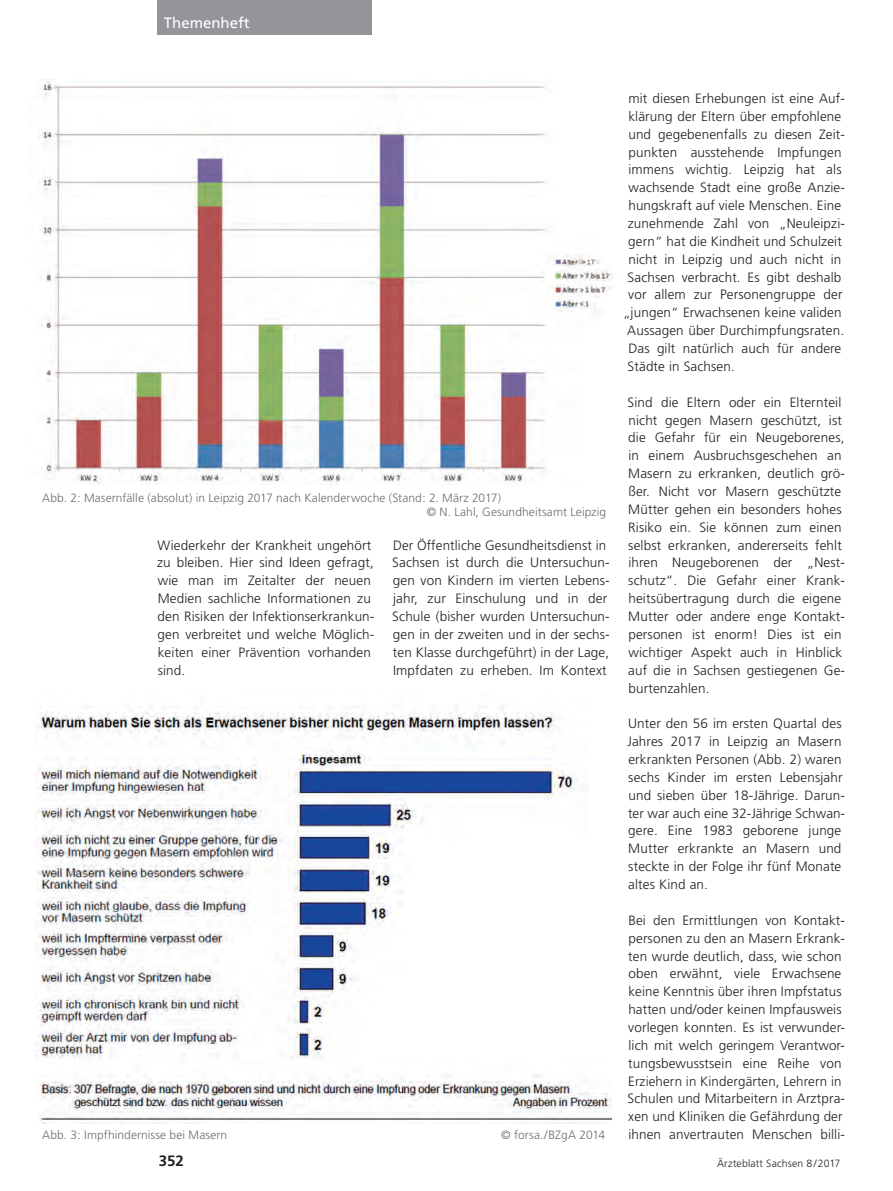
<style>
.page{position:relative;width:893px;height:1191px;background:#fff}
.page>*{position:absolute;margin:0;border:0;box-sizing:border-box;transform-origin:0 0}
.t1{font:15px "Frutiger";color:#fff}
.t2{font:700 15px "Frutiger";color:#231f20}
.t3{font:300 13.5px/17.9px "Frutiger";letter-spacing:.01em;color:#231f20}
.t4{font:300 12px/14.2px "Frutiger";letter-spacing:.005em;color:#6c6d70}
.t5{font:300 10.5px "Frutiger";letter-spacing:.01em;color:#231f20}
</style>
<div class="page">
<div style="left:157px;top:0;width:214px;height:34px;background:#939598"></div>
<img style="left:39px;top:81px;width:573px;height:404px">
<img style="left:35px;top:706px;width:577px;height:417px">
<p class="t1" style="left:164px;top:14px;width:87px">Themenheft</p>
<p class="t4" style="left:427px;top:490px;width:181px;text-indent:-384px">Abb. 2: Masernfälle (absolut) in Leipzig 2017 nach Kalenderwoche (Stand: 2. März 2017)<br>© N. Lahl, Gesundheitsamt Leipzig</p>
<p class="t3" style="left:157px;top:536px;width:219px">Wiederkehr der Krankheit ungehört zu bleiben. Hier sind Ideen gefragt, wie man im Zeitalter der neuen<br>Medien sachliche Informationen zu den Risiken der Infektionserkrankun&shy;gen verbreitet und welche Möglich&shy;keiten einer Prävention vorhanden sind.</p>
<p class="t3" style="left:392px;top:536px;width:219px">Der Öffentliche Gesundheitsdienst in Sachsen ist durch die Untersuchun&shy;gen von Kindern im vierten Lebens&shy;jahr, zur Einschulung und in der Schule (bisher wurden Untersuchun&shy;gen in der zweiten und in der sechs&shy;ten Klasse durchgeführt) in der Lage, Impfdaten zu erheben. Im Kontext</p>
<p class="t4" style="left:42px;top:1127px;width:186px">Abb. 3: Impfhindernisse bei Masern</p>
<p class="t4" style="left:501px;top:1127px;width:105px">© forsa./BZgA 2014</p>
<p class="t3" style="left:628px;top:89px;width:218px">mit diesen Erhebungen ist eine Auf-</p>
<p class="t3" style="left:628px;top:107px;width:214px">klärung der Eltern über empfohlene</p>
<p class="t3" style="left:628px;top:125px;width:218px">und gegebenenfalls zu diesen Zeit-</p>
<p class="t3" style="left:628px;top:143px;width:215px">punkten ausstehende Impfungen</p>
<p class="t3" style="left:628px;top:161px;width:215px">immens wichtig. Leipzig hat als</p>
<p class="t3" style="left:628px;top:179px;width:218px">wachsende Stadt eine große Anzie-</p>
<p class="t3" style="left:628px;top:196px;width:214px">hungskraft auf viele Menschen. Eine</p>
<p class="t3" style="left:628px;top:214px;width:219px">zunehmende Zahl von „Neuleipzi-</p>
<p class="t3" style="left:628px;top:232px;width:215px">gern“ hat die Kindheit und Schulzeit</p>
<p class="t3" style="left:628px;top:250px;width:215px">nicht in Leipzig und auch nicht in</p>
<p class="t3" style="left:628px;top:268px;width:215px">Sachsen verbracht. Es gibt deshalb</p>
<p class="t3" style="left:628px;top:286px;width:216px">vor allem zur Personengruppe der</p>
<p class="t3" style="left:623px;top:304px;width:220px">„jungen“ Erwachsenen keine validen</p>
<p class="t3" style="left:627px;top:321px;width:218px">Aussagen über Durchimpfungsraten.</p>
<p class="t3" style="left:628px;top:339px;width:214px">Das gilt natürlich auch für andere</p>
<p class="t3" style="left:628px;top:357px;width:109px">Städte in Sachsen.</p>
<p class="t3" style="left:628px;top:393px;width:219px">Sind die Eltern oder ein Elternteil nicht gegen Masern geschützt, ist die Gefahr für ein Neugeborenes, in einem Ausbruchsgeschehen an<br>Masern zu erkranken, deutlich grö&shy;ßer. Nicht vor Masern geschützte<br>Mütter gehen ein besonders hohes<br>Risiko ein. Sie können zum einen selbst erkranken, andererseits fehlt ihren Neugeborenen der „Nest&shy;schutz“. Die Gefahr einer Krank&shy;heitsübertragung durch die eigene<br>Mutter oder andere enge Kontakt&shy;personen ist enorm! Dies ist ein wichtiger Aspekt auch in Hinblick auf die in Sachsen gestiegenen Ge-- burtenzahlen.</p>
<p class="t3" style="left:627px;top:714px;width:219px">Unter den 56 im ersten Quartal des<br>Jahres 2017 in Leipzig an Masern erkrankten Personen (Abb. 2) waren sechs Kinder im ersten Lebensjahr und sieben über 18-Jährige. Darun&shy;ter war auch eine 32-Jährige Schwan&shy;gere. Eine 1983 geborene junge<br>Mutter erkrankte an Masern und steckte in der Folge ihr fünf Monate altes Kind an.</p>
<p class="t3" style="left:628px;top:911px;width:219px">Bei den Ermittlungen von Kontakt&shy;personen zu den an Masern Erkrank&shy;ten wurde deutlich, dass, wie schon oben erwähnt, viele Erwachsene keine Kenntnis über ihren Impfstatus hatten und/oder keinen Impfausweis vorlegen konnten. Es ist verwunder&shy;lich mit welch geringem Verantwor&shy;tungsbewusstsein eine Reihe von Erziehern in Kindergärten, Lehrern in Schulen und Mitarbeitern in Arztpra&shy;xen und Kliniken die Gefährdung der ihnen anvertrauten Menschen billi-</p>
<p class="t2" style="left:159px;top:1151px;width:27px">352</p>
<p class="t5" style="left:717px;top:1157px;width:125px">Ärzteblatt Sachsen 8/2017</p>
</div>
